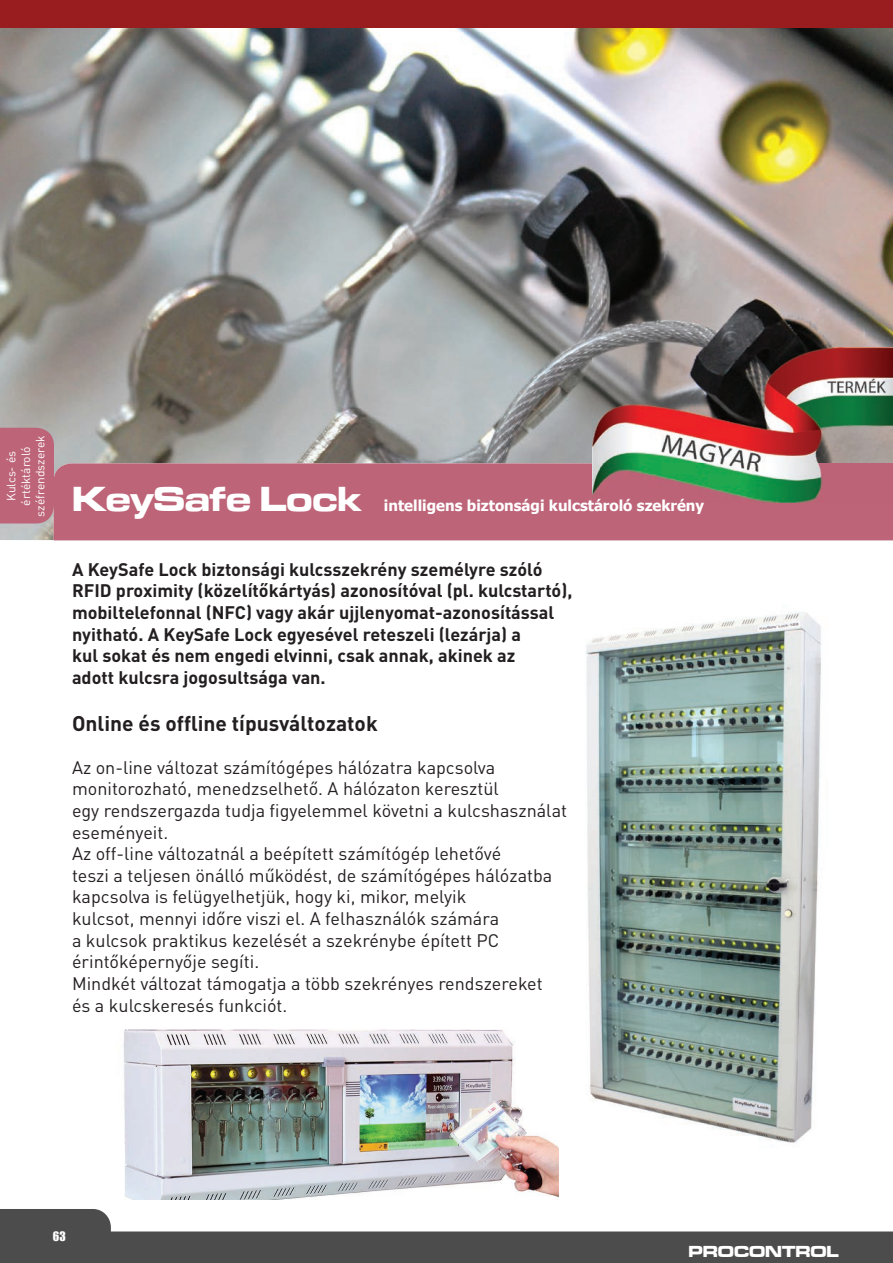
<style>
.page{position:relative;width:893px;height:1263px;background:#fff}
.page>*{position:absolute;margin:0;border:0;box-sizing:border-box;transform-origin:0 0}
.t1{font:700 21px "DIN Pro";color:#231f20}
.t2{font:18px/21.6px "DIN Pro";color:#231f20}
.t3{font:700 18px/21.6px "DIN Pro";color:#231f20}
.t4{font:16.5px "Microgramma DEE Bold Exte";color:#fff}
.t5{font:700 15px "Tahoma";color:#fff}
.t6{font:12px/14.4px "DIN Pro";color:#fff;text-align:center}
.t7{font:12px "Impact";color:#fff}
.s1{font-family:"Microgramma D Bold Exte";font-weight:400;font-size:36px}
</style>
<div class="page">
<img style="left:586px;top:612px;width:235px;height:531px">
<img style="left:123px;top:1029px;width:435px;height:171px">
<img style="left:0;top:28px;width:893px;height:512px">
<svg style="left:0;top:1209px;width:893px;height:54px;fill:#4c4c4d"></svg>
<div style="left:0;top:0;width:893px;height:28px;background:#991c1f"></div>
<div style="left:54px;top:463px;width:839px;height:77px;background:#bd6478"></div>
<img style="left:592px;top:348px;width:301px;height:154px">
<div style="left:0;top:428px;width:54px;height:95px;background:#bd6478"></div>
<p class="t6" style="left:4px;top:517px;width:83px;rotate:-90deg">Kulcs- és értéktároló széfrendszerek</p>
<p class="t5" style="left:72px;top:495px;width:634px"><span class="s1">KeySafe Lock</span> intelligens biztonsági kulcstároló szekrény</p>
<p class="t3" style="left:72px;top:558px;width:502px">A KeySafe Lock biztonsági kulcsszekrény személyre szóló RFID proximity (közelítőkártyás) azonosítóval (pl. kulcstartó), mobiltelefonnal (NFC) vagy akár ujjlenyomat-azonosítással nyitható. A KeySafe Lock egyesével reteszeli (lezárja) a<br>kul sokat és nem engedi elvinni, csak annak, akinek az<br>adott kulcsra jogosultsága van.</p>
<p class="t1" style="left:72px;top:709px;width:307px">Online és offline típusváltozatok</p>
<p class="t2" style="left:72px;top:756px;width:497px">Az on-line változat számítógépes hálózatra kapcsolva monitorozható, menedzselhető. A hálózaton keresztül<br>egy rendszergazda tudja figyelemmel követni a kulcshasználat eseményeit.<br>Az off-line változatnál a beépített számítógép lehetővé<br>teszi a teljesen önálló működést, de számítógépes hálózatba kapcsolva is felügyelhetjük, hogy ki, mikor, melyik<br>kulcsot, mennyi időre viszi el. A felhasználók számára<br>a kulcsok praktikus kezelését a szekrénybe épített PC érintőképernyője segíti.<br>Mindkét változat támogatja a több szekrényes rendszereket<br>és a kulcskeresés funkciót.</p>
<p class="t7" style="left:53px;top:1227px;width:14px">63</p>
<p class="t4" style="left:689px;top:1240px;width:152px">PROCONTROL</p>
</div>
